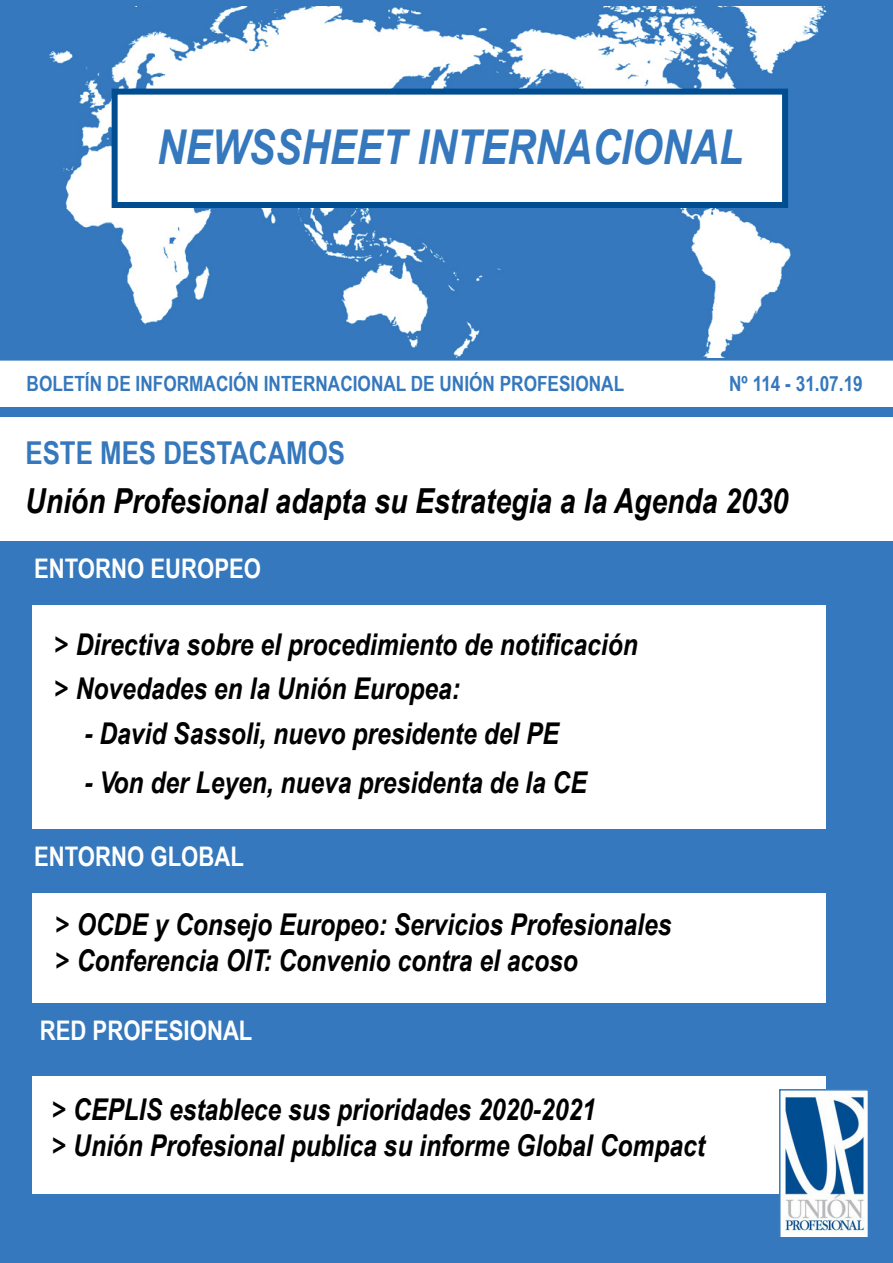
<style>
.page{position:relative;width:893px;height:1263px;background:#fff}
.page>*{position:absolute;margin:0;border:0;box-sizing:border-box;transform-origin:0 0}
.t1{font:italic 700 48px "Arial Narrow";color:#3578bd}
.t2{font:italic 700 34.5px "Arial Narrow";color:#000}
.t3{font:700 31.5px "Arial Narrow";color:#3578bd}
.t4{font:italic 700 30px/36px "Arial Narrow";color:#000}
.t5{font:700 27px "Arial Narrow";color:#fff}
.t6{font:700 21px "Arial Narrow";color:#3578bd}
</style>
<div class="page">
<div style="left:4px;top:3px;width:885px;height:354px;background:#3578bd"></div>
<div style="left:0;top:0;width:893px;height:361px;border:8px solid #3578bd"></div>
<img style="left:50px;top:6px;width:789px;height:351px">
<div style="left:115px;top:92px;width:670px;height:113px;background:#fff"></div>
<div style="left:112px;top:89px;width:676px;height:119px;border:6px solid #004d91"></div>
<div style="left:0;top:407px;width:893px;height:10px;background:#3578bd"></div>
<div style="left:0;top:541px;width:893px;height:64px;background:#3578bd"></div>
<div style="left:0;top:829px;width:893px;height:64px;background:#3578bd"></div>
<div style="left:826px;top:600px;width:67px;height:663px;background:#3578bd"></div>
<div style="left:0;top:595px;width:31px;height:610px;background:#3578bd"></div>
<div style="left:6px;top:1003px;width:887px;height:73px;background:#3578bd"></div>
<div style="left:0;top:1195px;width:893px;height:68px;background:#3578bd"></div>
<img style="left:782px;top:1092px;width:84px;height:143px">
<div style="left:779px;top:1089px;width:90px;height:149px;border:2px solid #3578bd"></div>
<p class="t1" style="left:157px;top:111px;width:588px">NEWSSHEET INTERNACIONAL</p>
<p class="t6" style="left:27px;top:367px;width:599px">BOLETÍN DE INFORMACIÓN INTERNACIONAL DE UNIÓN PROFESIONAL</p>
<p class="t6" style="left:729px;top:367px;width:135px">Nº 114 - 31.07.19</p>
<p class="t3" style="left:26px;top:429px;width:321px">ESTE MES DESTACAMOS</p>
<p class="t2" style="left:25px;top:475px;width:764px">Unión Profesional adapta su Estrategia a la Agenda 2030</p>
<p class="t5" style="left:34px;top:548px;width:229px">ENTORNO EUROPEO</p>
<p class="t4" style="left:55px;top:620px;width:585px;line-height:44.5px">&gt; Directiva sobre el procedimiento de notificación &gt; Novedades en la Unión Europea:</p>
<p class="t4" style="left:84px;top:714px;width:476px">- David Sassoli, nuevo presidente del PE</p>
<p class="t4" style="left:84px;top:762px;width:504px">- Von der Leyen, nueva presidenta de la CE</p>
<p class="t5" style="left:34px;top:836px;width:211px">ENTORNO GLOBAL</p>
<p class="t4" style="left:55px;top:905px;width:617px">&gt; OCDE y Consejo Europeo: Servicios Profesionales &gt; Conferencia OIT: Convenio contra el acoso</p>
<p class="t5" style="left:40px;top:1010px;width:214px">RED PROFESIONAL</p>
<p class="t4" style="left:52px;top:1090px;width:654px">&gt; CEPLIS establece sus prioridades 2020-2021<br>&gt; Unión Profesional publica su informe Global Compact</p>
</div>
